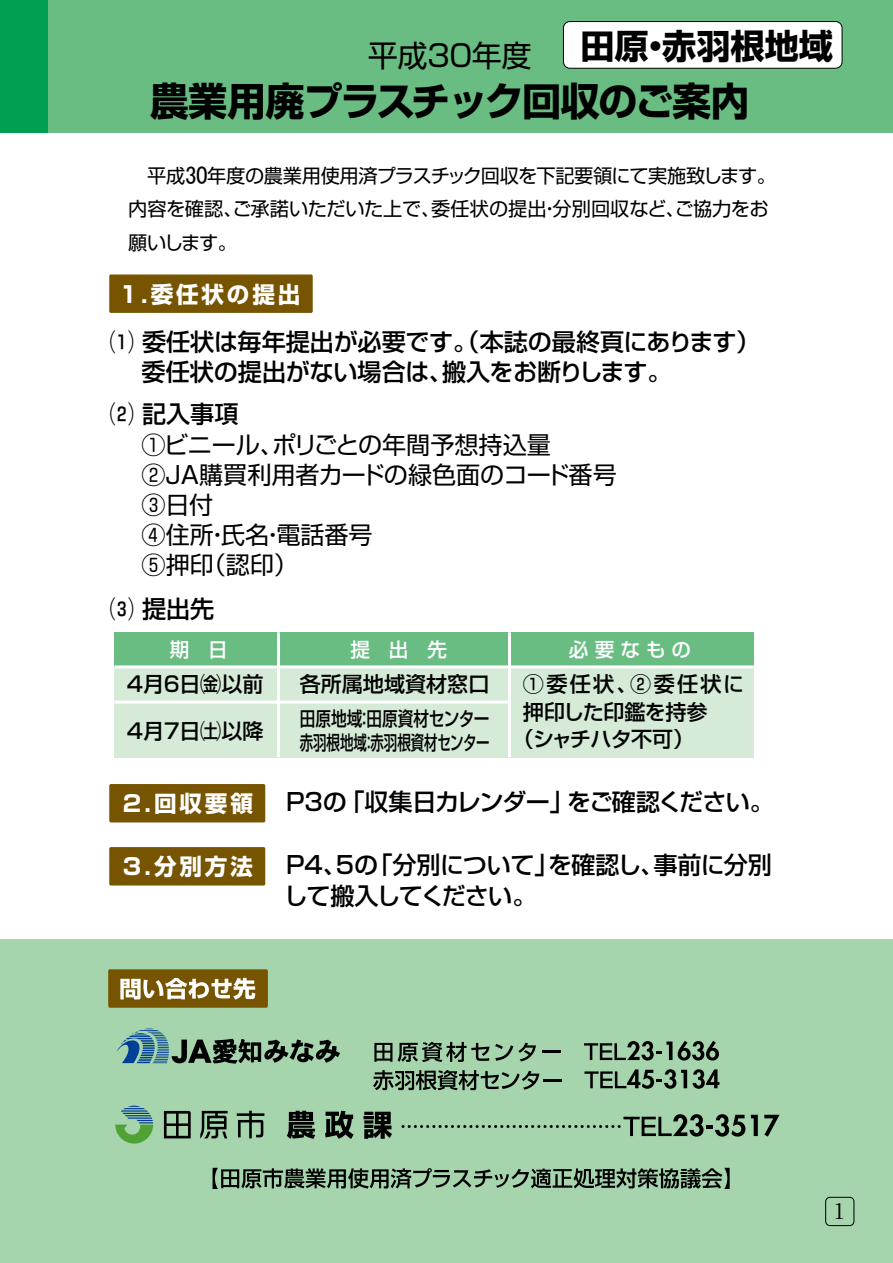
<style>
.page{position:relative;width:893px;height:1263px;background:#fff}
.page>*{position:absolute;margin:0;border:0;box-sizing:border-box;transform-origin:0 0}
.t1{font:700 39.15px "Shin Go Pro";letter-spacing:-.035em;color:#000}
.t2{font:700 34.2px "Shin Go Pro";color:#000}
.t3{font:30.15px "Shin Go Pro";letter-spacing:-.015em;color:#000}
.t4{font:500 24.15px/30.2px "Shin Go Pro";letter-spacing:-.01em;color:#000}
.t5{font:24.15px/30.2px "Shin Go Pro";color:#000}
.t6{font:500 24.15px/30.2px "Shin Go Pro";letter-spacing:-.03em;color:#000}
.t7{font:500 24.15px "Shin Go Pro";letter-spacing:-.045em;color:#000}
.t8{font:700 22.65px "Shin Go Pro";letter-spacing:.125em;color:#fff}
.t9{font:21.3px "Ryumin Pro";color:#000}
.t10{font:500 21.15px "Shin Go Pro";color:#000}
.t11{font:500 21.15px "Shin Go Pro";letter-spacing:.11em;color:#000}
.t12{font:500 21.15px "Shin Go Pro";letter-spacing:-.025em;color:#000}
.t13{font:500 21.15px "Shin Go Pro";letter-spacing:-.035em;color:#000}
.t14{font:500 19.65px/24.2px "Shin Go Pro";color:#000;scale:.8 1}
.t15{font:500 19.65px "Shin Go Pro";letter-spacing:.31em;color:#fff}
.t16{font:19.2px/33.2px "Shin Go Pro";letter-spacing:-.015em;color:#000}
.s1{font-family:"MS P Gothic";font-size:25.35px}
</style>
<div class="page">
<div style="left:114px;top:632px;width:640px;height:35px;background:#69bd83"></div>
<div style="left:114px;top:667px;width:640px;height:90px;background:#d5ead7"></div>
<hr style="left:277px;top:632px;width:3px;height:125px;background:#fff">
<hr style="left:508px;top:632px;width:3px;height:125px;background:#fff">
<hr style="left:114px;top:665px;width:640px;height:3px;background:#fff">
<hr style="left:114px;top:700px;width:395px;height:3px;background:#fff">
<div style="left:0;top:939px;width:893px;height:324px;background:#a5d4ad"></div>
<div style="left:109px;top:274px;width:204px;height:39px;background:#775400;border-radius:2px"></div>
<div style="left:109px;top:784px;width:156px;height:38px;background:#775400;border-radius:2px"></div>
<div style="left:109px;top:847px;width:156px;height:38px;background:#775400;border-radius:2px"></div>
<div style="left:0;top:0;width:893px;height:133px;background:#69bd83"></div>
<div style="left:0;top:0;width:47px;height:133px;background:#00a051"></div>
<svg style="left:374px;top:1043px;width:18px;height:19px"></svg>
<svg style="left:398px;top:1042px;width:138px;height:20px"></svg>
<hr style="left:542px;top:1050px;width:19px;height:3px;background:#000">
<svg style="left:584px;top:1041px;width:88px;height:19px"></svg>
<svg style="left:678px;top:1041px;width:41px;height:19px"></svg>
<svg style="left:373px;top:1070px;width:189px;height:20px"></svg>
<svg style="left:584px;top:1069px;width:135px;height:20px"></svg>
<div style="left:563px;top:22px;width:279px;height:46px;background:#fff;border-radius:6px"></div>
<div style="left:563px;top:21px;width:279px;height:47px;border:1px solid #000;border-radius:6px"></div>
<svg style="left:287px;top:1111px;width:28px;height:28px"></svg>
<svg style="left:325px;top:1111px;width:29px;height:28px"></svg>
<svg style="left:363px;top:1112px;width:29px;height:27px"></svg>
<svg style="left:751px;top:1115px;width:7px;height:21px"></svg>
<svg style="left:764px;top:1115px;width:15px;height:21px"></svg>
<svg style="left:213px;top:1168px;width:517px;height:21px"></svg>
<div style="left:108px;top:969px;width:160px;height:39px;background:#775400;border-radius:2px"></div>
<svg style="left:120px;top:978px;width:135px;height:21px"></svg>
<svg style="left:164px;top:1111px;width:27px;height:27px"></svg>
<svg style="left:200px;top:1111px;width:28px;height:27px"></svg>
<svg style="left:237px;top:1111px;width:27px;height:27px"></svg>
<svg style="left:401px;top:1114px;width:344px;height:22px"></svg>
<svg style="left:115px;top:1106px;width:38px;height:37px"></svg>
<svg style="left:116px;top:1028px;width:224px;height:36px"></svg>
<div style="left:825px;top:1197px;width:29px;height:29px;border:1px solid #000;border-radius:4px"></div>
<h2 class="t2" style="left:580px;top:19px;width:254px">田原・赤羽根地域</h2>
<h3 class="t3" style="left:368px;top:31px;width:165px">平成30年度</h3>
<h1 class="t1" style="left:150px;top:70px;width:602px">農業用廃プラスチック回収のご案内</h1>
<p class="t16" style="left:128px;top:157px;width:649px">　平成<span class="s1">30</span>年度の農業用使用済プラスチック回収を下記要領にて実施致します。内容を確認、ご承諾いただいた上で、委任状の提出・分別回収など、ご協力をお願いします。</p>
<p class="t8" style="left:120px;top:276px;width:182px">1.委任状の提出</p>
<p class="t4" style="left:142px;top:324px;width:620px;text-indent:-32px">⑴ 委任状は毎年提出が必要です。（本誌の最終頁にあります）委任状の提出がない場合は、搬入をお断りします。</p>
<p class="t4" style="left:110px;top:396px;width:130px">⑵ 記入事項</p>
<p class="t5" style="left:142px;top:426px;width:477px">①ビニール、ポリごとの年間予想持込量<br>②JA購買利用者カードの緑色面のコード番号<br>③日付<br>④住所・氏名・電話番号<br>⑤押印（認印）</p>
<p class="t4" style="left:110px;top:591px;width:106px">⑶ 提出先</p>
<p class="t15" style="left:170px;top:633px;width:59px">期　日</p>
<p class="t15" style="left:350px;top:633px;width:98px">提　出　先</p>
<p class="t15" style="left:569px;top:633px;width:124px">必要なもの</p>
<p class="t11" style="left:523px;top:667px;width:223px">①委任状、②委任状に</p>
<p class="t12" style="left:523px;top:694px;width:186px">押印した印鑑を持参</p>
<p class="t13" style="left:513px;top:721px;width:183px">（シャチハタ不可）</p>
<p class="t10" style="left:125px;top:667px;width:140px">４月6日㈮以前</p>
<p class="t10" style="left:300px;top:667px;width:191px">各所属地域資材窓口</p>
<p class="t10" style="left:125px;top:714px;width:140px">４月7日㈯以降</p>
<p class="t14" style="left:300px;top:704px;width:239px">田原地域：田原資材センター赤羽根地域：赤羽根資材センター</p>
<p class="t8" style="left:123px;top:785px;width:131px">2.回収要領</p>
<p class="t7" style="left:286px;top:782px;width:489px">P3の「収集日カレンダー」をご確認ください。</p>
<p class="t8" style="left:123px;top:848px;width:131px">3.分別方法</p>
<p class="t6" style="left:284px;top:847px;width:490px">P4、5の「分別について」を確認し、事前に分別して搬入してください。</p>
<p class="t9" style="left:834px;top:1194px;width:12px">1</p>
</div>
